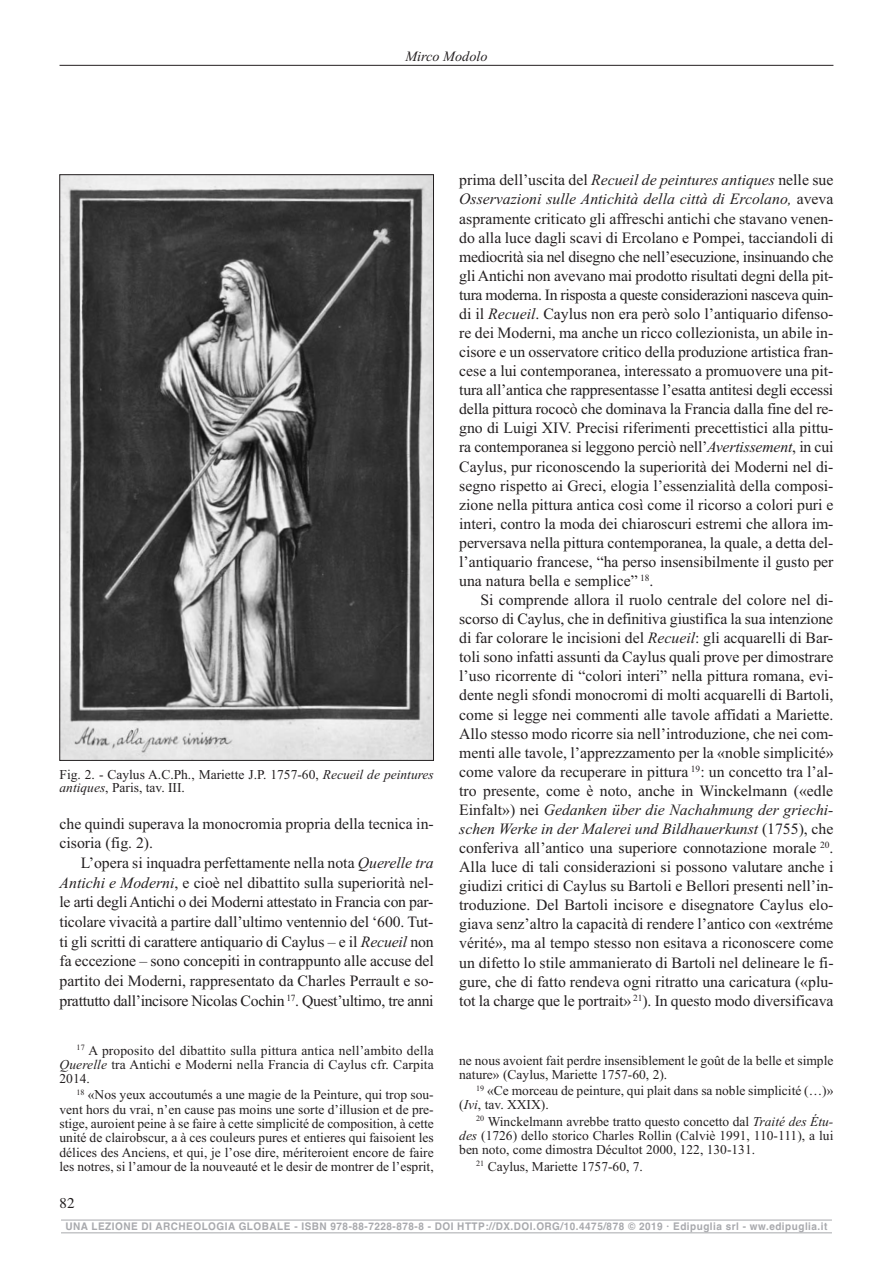
<style>
.page{position:relative;width:893px;height:1263px;background:#fff}
.page>*{position:absolute;margin:0;border:0;box-sizing:border-box;transform-origin:0 0}
.t1{font:15.75px "Times New Roman";color:#231f20}
.t2{font:italic 15.75px "Times New Roman";color:#231f20}
.t3{font:15.75px "Times New Roman";letter-spacing:-.02em;color:#231f20}
.t4{font:15.75px "Times New Roman";letter-spacing:-.025em;color:#231f20}
.t5{font:15px "Times";color:#231f20}
.t6{font:italic 14.25px "Times New Roman";color:#231f20}
.t7{font:13.5px/14.2px "Times New Roman";color:#231f20;text-align:justify}
.t8{font:700 10.5px "Helvetica";letter-spacing:.05em;color:#a8a9ad;scale:.95 1}
.s1{font-style:italic}
.s2{font-style:normal}
</style>
<div class="page">
<hr style="left:61px;top:1220px;width:771px;height:1px;background:#a8a9ad">
<hr style="left:61px;top:1232px;width:771px;height:1px;background:#a8a9ad">
<hr style="left:60px;top:65px;width:773px;height:1px;background:#231f20">
<img style="left:62px;top:176px;width:370px;height:583px">
<p class="t6" style="left:405px;top:48px;width:84px">Mirco Modolo</p>
<p class="t7" style="left:60px;top:767px;width:376px;line-height:13.5px">Fig. 2. - Caylus A.C.Ph., Mariette J.P. 1757-60, <span class="s1">Recueil de peintures antiques</span>, Paris, tav. III.</p>
<p class="t1" style="left:60px;top:814px;width:376px">che quindi superava la monocromia propria della tecnica in-</p>
<p class="t1" style="left:60px;top:834px;width:95px">cisoria (fig. 2).</p>
<p class="t1" style="left:81px;top:853px;width:354px">L’opera si inquadra perfettamente nella nota <span class="s1">Querelle tra</span></p>
<p class="t1" style="left:60px;top:873px;width:376px"><span class="s1">Antichi e Moderni</span>, e cioè nel dibattito sulla superiorità nel-</p>
<p class="t1" style="left:60px;top:893px;width:375px">le arti degli Antichi o dei Moderni attestato in Francia con par-</p>
<p class="t1" style="left:60px;top:912px;width:375px">ticolare vivacità a partire dall’ultimo ventennio del ‘600. Tut-</p>
<p class="t1" style="left:60px;top:932px;width:376px">ti gli scritti di carattere antiquario di Caylus – e il <span class="s1">Recueil</span> non</p>
<p class="t1" style="left:60px;top:952px;width:376px">fa eccezione – sono concepiti in contrappunto alle accuse del</p>
<p class="t1" style="left:60px;top:971px;width:376px">partito dei Moderni, rappresentato da Charles Perrault e so-</p>
<p class="t3" style="left:59px;top:991px;width:376px">prattutto dall’incisore Nicolas Cochin <sup>17</sup>. Quest’ultimo, tre anni</p>
<p class="t7" style="left:60px;top:1043px;width:376px;text-indent:17px"><sup>17</sup> A proposito del dibattito sulla pittura antica nell’ambito della <span class="s1">Querelle</span> tra Antichi e Moderni nella Francia di Caylus cfr. Carpita 2014.</p>
<p class="t7" style="left:59px;top:1088px;width:376px;text-indent:17px"><sup>18</sup> «Nos yeux accoutumés a une magie de la Peinture, qui trop sou&shy;vent hors du vrai, n’en cause pas moins une sorte d’illusion et de pre&shy;stige, auroient peine à se faire à cette simplicité de composition, à cette unité de clairobscur, a à ces couleurs pures et entieres qui faisoient les délices des Anciens, et qui, je l’ose dire, mériteroient encore de faire les notres, si l’amour de la nouveauté et le desir de montrer de l’esprit,</p>
<p class="t5" style="left:60px;top:1194px;width:16px">82</p>
<p class="t1" style="left:459px;top:171px;width:376px">prima dell’uscita del <span class="s1">Recueil de peintures antiques</span> nelle sue</p>
<p class="t2" style="left:459px;top:190px;width:376px">Osservazioni sulle Antichità della città di Ercolano, <span class="s2">aveva</span></p>
<p class="t1" style="left:459px;top:209px;width:376px">aspramente criticato gli affreschi antichi che stavano venen-</p>
<p class="t1" style="left:459px;top:228px;width:376px">do alla luce dagli scavi di Ercolano e Pompei, tacciandoli di</p>
<p class="t3" style="left:459px;top:247px;width:376px">mediocrità sia nel disegno che nell’esecuzione, insinuando che</p>
<p class="t1" style="left:459px;top:266px;width:376px">gli Antichi non avevano mai prodotto risultati degni della pit-</p>
<p class="t4" style="left:459px;top:285px;width:376px">tura moderna. In risposta a queste considerazioni nasceva quin-</p>
<p class="t1" style="left:459px;top:304px;width:376px">di il <span class="s1">Recueil</span>. Caylus non era però solo l’antiquario difenso-</p>
<p class="t1" style="left:459px;top:323px;width:376px">re dei Moderni, ma anche un ricco collezionista, un abile in-</p>
<p class="t1" style="left:459px;top:342px;width:376px">cisore e un osservatore critico della produzione artistica fran-</p>
<p class="t1" style="left:459px;top:361px;width:376px">cese a lui contemporanea, interessato a promuovere una pit-</p>
<p class="t1" style="left:459px;top:381px;width:376px">tura all’antica che rappresentasse l’esatta antitesi degli eccessi</p>
<p class="t1" style="left:459px;top:400px;width:376px">della pittura rococò che dominava la Francia dalla fine del re-</p>
<p class="t1" style="left:459px;top:419px;width:376px">gno di Luigi XIV. Precisi riferimenti precettistici alla pittu-</p>
<p class="t1" style="left:459px;top:438px;width:376px">ra contemporanea si leggono perciò nell’<span class="s1">Avertissement</span>, in cui</p>
<p class="t1" style="left:459px;top:457px;width:376px">Caylus, pur riconoscendo la superiorità dei Moderni nel di-</p>
<p class="t1" style="left:459px;top:476px;width:376px">segno rispetto ai Greci, elogia l’essenzialità della composi-</p>
<p class="t1" style="left:459px;top:495px;width:376px">zione nella pittura antica così come il ricorso a colori puri e</p>
<p class="t1" style="left:459px;top:514px;width:376px">interi, contro la moda dei chiaroscuri estremi che allora im-</p>
<p class="t1" style="left:459px;top:533px;width:376px">perversava nella pittura contemporanea, la quale, a detta del-</p>
<p class="t1" style="left:459px;top:552px;width:376px">l’antiquario francese, “ha perso insensibilmente il gusto per</p>
<p class="t1" style="left:459px;top:571px;width:196px">una natura bella e semplice” <sup>18</sup>.</p>
<p class="t1" style="left:480px;top:590px;width:354px">Si comprende allora il ruolo centrale del colore nel di-</p>
<p class="t1" style="left:459px;top:609px;width:376px">scorso di Caylus, che in definitiva giustifica la sua intenzione</p>
<p class="t1" style="left:459px;top:629px;width:375px">di far colorare le incisioni del <span class="s1">Recueil</span>: gli acquarelli di Bar-</p>
<p class="t1" style="left:459px;top:648px;width:376px">toli sono infatti assunti da Caylus quali prove per dimostrare</p>
<p class="t1" style="left:459px;top:667px;width:376px">l’uso ricorrente di “colori interi” nella pittura romana, evi-</p>
<p class="t1" style="left:459px;top:686px;width:376px">dente negli sfondi monocromi di molti acquarelli di Bartoli,</p>
<p class="t1" style="left:459px;top:705px;width:376px">come si legge nei commenti alle tavole affidati a Mariette.</p>
<p class="t1" style="left:459px;top:724px;width:376px">Allo stesso modo ricorre sia nell’introduzione, che nei com-</p>
<p class="t1" style="left:459px;top:743px;width:376px">menti alle tavole, l’apprezzamento per la «noble simplicité»</p>
<p class="t1" style="left:459px;top:762px;width:376px">come valore da recuperare in pittura <sup>19</sup>: un concetto tra l’al-</p>
<p class="t1" style="left:459px;top:781px;width:375px">tro presente, come è noto, anche in Winckelmann («edle</p>
<p class="t2" style="left:459px;top:800px;width:376px"><span class="s2">Einfalt») nei</span> Gedanken über die Nachahmung der griechi-</p>
<p class="t2" style="left:459px;top:819px;width:376px">schen Werke in der Malerei und Bildhauerkunst <span class="s2">(1755), che</span></p>
<p class="t1" style="left:459px;top:838px;width:376px">conferiva all’antico una superiore connotazione morale <sup>20</sup>.</p>
<p class="t1" style="left:459px;top:857px;width:376px">Alla luce di tali considerazioni si possono valutare anche i</p>
<p class="t1" style="left:459px;top:876px;width:376px">giudizi critici di Caylus su Bartoli e Bellori presenti nell’in-</p>
<p class="t1" style="left:459px;top:896px;width:376px">troduzione. Del Bartoli incisore e disegnatore Caylus elo-</p>
<p class="t1" style="left:459px;top:915px;width:376px">giava senz’altro la capacità di rendere l’antico con «extréme</p>
<p class="t1" style="left:459px;top:934px;width:376px">vérité», ma al tempo stesso non esitava a riconoscere come</p>
<p class="t1" style="left:459px;top:953px;width:376px">un difetto lo stile ammanierato di Bartoli nel delineare le fi-</p>
<p class="t1" style="left:459px;top:972px;width:376px">gure, che di fatto rendeva ogni ritratto una caricatura («plu-</p>
<p class="t1" style="left:459px;top:991px;width:376px">tot la charge que le portrait» <sup>21</sup>). In questo modo diversificava</p>
<p class="t7" style="left:459px;top:1053px;width:376px">ne nous avoient fait perdre insensiblement le goût de la belle et simple nature» (Caylus, Mariette 1757-60, 2).</p>
<p class="t7" style="left:459px;top:1083px;width:376px;text-indent:17px"><sup>19</sup> «Ce morceau de peinture, qui plait dans sa noble simplicité (…)» (<span class="s1">Ivi</span>, tav. XXIX).</p>
<p class="t7" style="left:459px;top:1114px;width:376px;text-indent:17px"><sup>20</sup> Winckelmann avrebbe tratto questo concetto dal <span class="s1">Traité des Étu&shy;des</span> (1726) dello storico Charles Rollin (Calviè 1991, 110-111), a lui ben noto, come dimostra Décultot 2000, 122, 130-131.</p>
<p class="t7" style="left:476px;top:1159px;width:168px"><sup>21</sup> Caylus, Mariette 1757-60, 7.</p>
<p class="t8" style="left:66px;top:1220px;width:803px">UNA LEZIONE DI ARCHEOLOGIA GLOBALE - ISBN 978-88-7228-878-8 - DOI HTTP://DX.DOI.ORG/10.4475/878 © 2019 · Edipuglia srl - ww.edipuglia.it</p>
</div>
